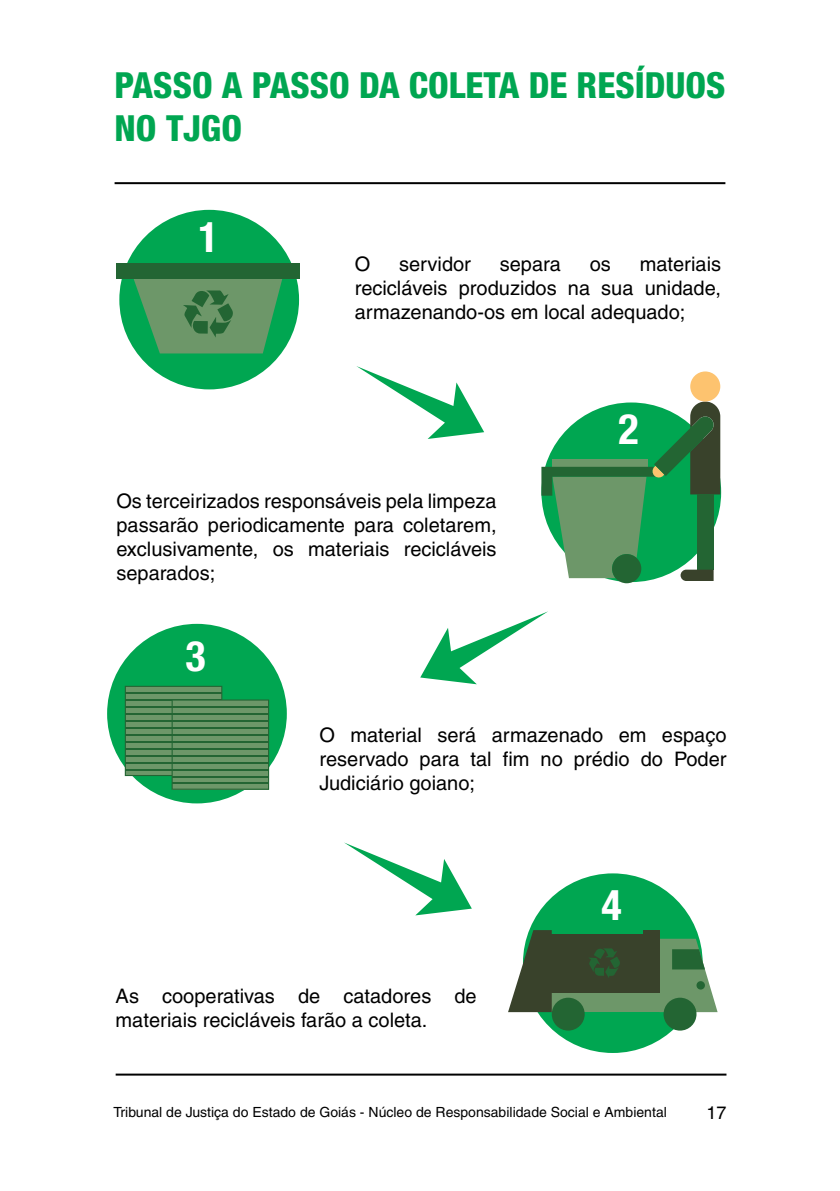
<style>
.page{position:relative;width:840px;height:1191px;background:#fff}
.page>*{position:absolute;margin:0;border:0;box-sizing:border-box;transform-origin:0 0}
.t1{font:700 condensed 42px "Helvetica Neue LT Std";color:#fff}
.titulo_1{font:800 condensed 36px/43.2px "Helvetica Neue LT Std";color:#00a651}
.texto_padrao{font:20px/24px "Helvetica";color:#000;text-align:justify}
.t2{font:18px "Helvetica";color:#000}
.t3{font:14px "Helvetica";color:#000}
</style>
<div class="page">
<hr style="left:116px;top:1073px;width:610px;height:2px;background:#000">
<div style="left:119px;top:210px;width:180px;height:179px;background:#00a651;border-radius:50%"></div>
<div style="left:107px;top:624px;width:180px;height:179px;background:#00a651;border-radius:50%"></div>
<div style="left:522px;top:873px;width:180px;height:180px;background:#00a651;border-radius:50%"></div>
<hr style="left:114px;top:182px;width:611px;height:2px;background:#000">
<div style="left:116px;top:263px;width:183px;height:16px;background:#236533"></div>
<svg style="left:133px;top:279px;width:149px;height:74px"></svg>
<div style="left:689px;top:371px;width:31px;height:30px;background:#fdc36f;border-radius:50%"></div>
<svg style="left:541px;top:401px;width:179px;height:182px;background:#4b9e6a"></svg>
<svg style="left:356px;top:366px;width:128px;height:73px"></svg>
<svg style="left:344px;top:842px;width:127px;height:73px"></svg>
<svg style="left:420px;top:611px;width:128px;height:73px"></svg>
<svg style="left:125px;top:686px;width:144px;height:103px;background:#578e5d"></svg>
<hr style="left:172px;top:706px;width:96px;height:1px;background:#236533">
<hr style="left:172px;top:713px;width:96px;height:1px;background:#236533">
<hr style="left:172px;top:720px;width:96px;height:1px;background:#236533">
<hr style="left:172px;top:727px;width:96px;height:1px;background:#236533">
<hr style="left:172px;top:734px;width:96px;height:1px;background:#236533">
<hr style="left:172px;top:741px;width:96px;height:1px;background:#236533">
<hr style="left:172px;top:748px;width:96px;height:1px;background:#236533">
<hr style="left:172px;top:755px;width:96px;height:1px;background:#236533">
<hr style="left:172px;top:762px;width:96px;height:1px;background:#236533">
<hr style="left:172px;top:769px;width:96px;height:1px;background:#236533">
<hr style="left:172px;top:776px;width:96px;height:1px;background:#236533">
<hr style="left:172px;top:783px;width:96px;height:1px;background:#236533">
<div style="left:663px;top:997px;width:33px;height:33px;background:#236533;border-radius:50%"></div>
<div style="left:551px;top:992px;width:109px;height:20px;background:#6d9769"></div>
<div style="left:548px;top:934px;width:111px;height:58px;background:#39422b"></div>
<svg style="left:508px;top:930px;width:43px;height:82px"></svg>
<div style="left:551px;top:997px;width:33px;height:33px;background:#236533;border-radius:50%"></div>
<div style="left:642px;top:930px;width:17px;height:13px;background:#39422b"></div>
<svg style="left:589px;top:948px;width:30px;height:30px"></svg>
<svg style="left:659px;top:938px;width:58px;height:74px"></svg>
<div style="left:696px;top:981px;width:8px;height:8px;background:#236533;border-radius:50%"></div>
<p class="titulo_1" style="left:114px;top:63px;width:612px">PASSO A PASSO DA COLETA DE RESÍDUOS<br>NO TJGO</p>
<p class="t1" style="left:198px;top:212px;width:22px">1</p>
<p class="texto_padrao" style="left:354px;top:252px;width:17px">O</p>
<p class="texto_padrao" style="left:399px;top:252px;width:73px">servidor</p>
<p class="texto_padrao" style="left:499px;top:252px;width:62px">separa</p>
<p class="texto_padrao" style="left:589px;top:252px;width:23px">os</p>
<p class="texto_padrao" style="left:354px;top:252px;width:368px;text-indent:285px">materiais recicláveis produzidos na sua unidade, armazenando-os em local adequado;</p>
<p class="t1" style="left:618px;top:403px;width:22px">2</p>
<p class="texto_padrao" style="left:116px;top:489px;width:381px">Os terceirizados responsáveis pela limpeza passarão periodicamente para coletarem, exclusivamente, os materiais recicláveis separados;</p>
<p class="t1" style="left:185px;top:630px;width:22px">3</p>
<p class="texto_padrao" style="left:319px;top:722px;width:408px">O material será armazenado em espaço reservado para tal fim no prédio do Poder Judiciário goiano;</p>
<p class="t1" style="left:601px;top:880px;width:22px">4</p>
<p class="texto_padrao" style="left:116px;top:983px;width:362px">As cooperativas de catadores de materiais recicláveis farão a coleta.</p>
<p class="t3" style="left:113px;top:1103px;width:554px">Tribunal de Justiça do Estado de Goiás - Núcleo de Responsabilidade Social e Ambiental</p>
<p class="t2" style="left:706px;top:1102px;width:22px">17</p>
</div>
